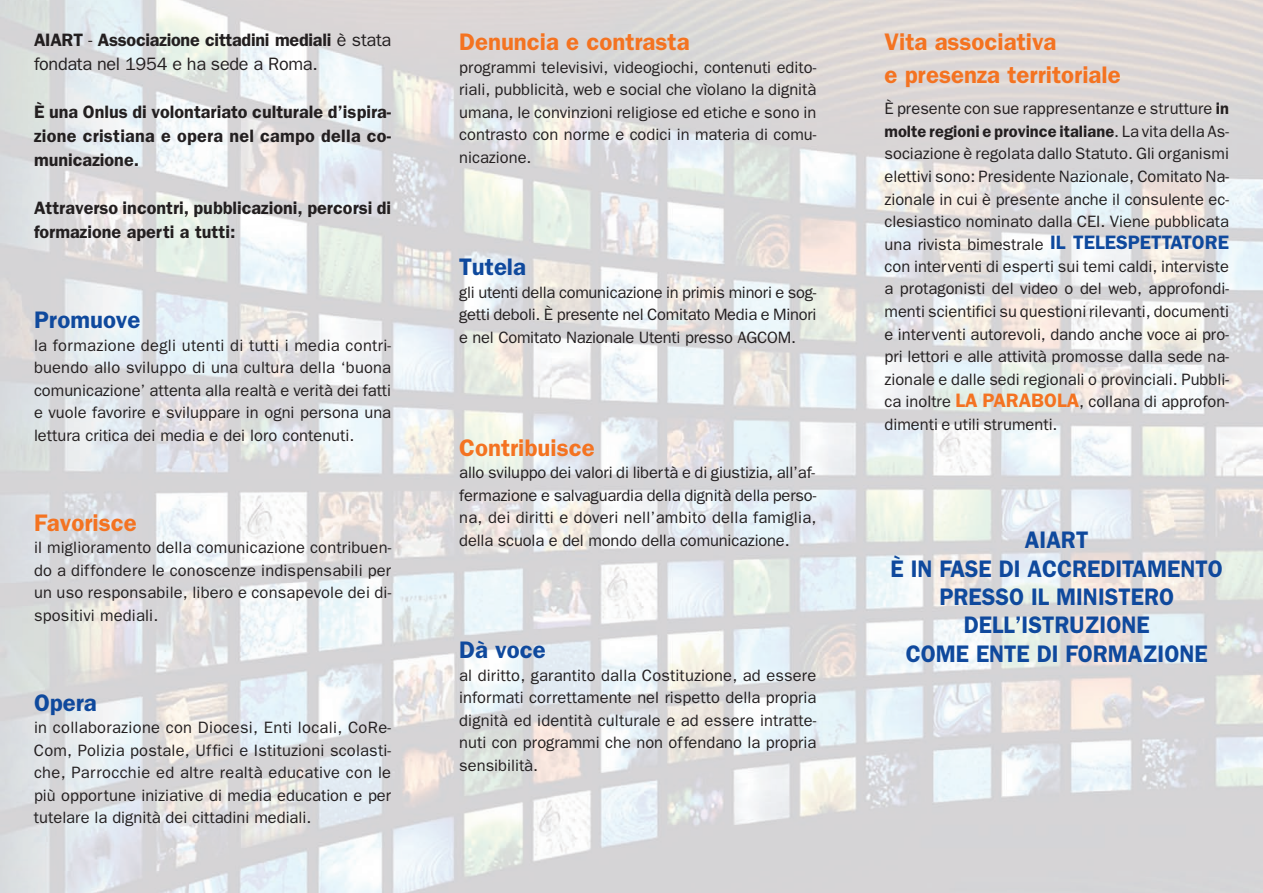
<style>
.page{position:relative;width:1263px;height:893px;background:#fff}
.page>*{position:absolute;margin:0;border:0;box-sizing:border-box;transform-origin:0 0}
.t1{font:600 24px/28.5px "Franklin Gothic";color:#0f499d;text-align:center;scale:.95 1}
.t2{font:600 24px/33px "Franklin Gothic";color:#f47321}
.t3{font:600 24px "Franklin Gothic";color:#0f499d}
.t4{font:600 18px/24px "Franklin Gothic";color:#231f20;text-align:justify}
.t5{font:18px/24px "Franklin Gothic";letter-spacing:-.015em;color:#231f20}
.t6{font:16.5px/22.5px "Franklin Gothic";color:#231f20;text-align:justify}
.s1{font-weight:600}
.s2{font-weight:600;font-size:19.5px;color:#0f499d}
.s3{font-weight:600;font-size:19.5px;color:#f47321}
</style>
<div class="page">
<img style="left:0;top:0;width:1263px;height:893px">
<p class="t5" style="left:34px;top:28px;width:359px"><span class="s1">AIART</span> - <span class="s1">Associazione cittadini mediali</span> è stata fondata nel 1954 e ha sede a Roma.</p>
<p class="t4" style="left:34px;top:100px;width:359px">È una Onlus di volontariato culturale d’ispira&shy;zione cristiana e opera nel campo della co&shy;municazione.</p>
<p class="t4" style="left:34px;top:196px;width:359px">Attraverso incontri, pubblicazioni, percorsi di formazione aperti a tutti:</p>
<h1 class="t3" style="left:34px;top:306px;width:108px">Promuove</h1>
<p class="t6" style="left:34px;top:334px;width:359px">la formazione degli utenti di tutti i media contri&shy;buendo allo sviluppo di una cultura della ‘buona comunicazione’ attenta alla realtà e verità dei fatti e vuole favorire e sviluppare in ogni persona una lettura critica dei media e dei loro contenuti.</p>
<h1 class="t2" style="left:34px;top:506px;width:104px">Favorisce</h1>
<p class="t6" style="left:34px;top:536px;width:359px">il miglioramento della comunicazione contribuen&shy;do a diffondere le conoscenze indispensabili per un uso responsabile, libero e consapevole dei di&shy;spositivi mediali.</p>
<h1 class="t3" style="left:34px;top:689px;width:64px">Opera</h1>
<p class="t6" style="left:34px;top:716px;width:359px">in collaborazione con Diocesi, Enti locali, CoRe-Com, Polizia postale, Uffici e Istituzioni scolasti&shy;che, Parrocchie ed altre realtà educative con le più opportune iniziative di media education e per tutelare la dignità dei cittadini mediali.</p>
<h1 class="t2" style="left:459px;top:26px;width:232px">Denuncia e contrasta</h1>
<p class="t6" style="left:459px;top:56px;width:359px">programmi televisivi, videogiochi, contenuti edito&shy;riali, pubblicità, web e social che vìolano la dignità umana, le convinzioni religiose ed etiche e sono in contrasto con norme e codici in materia di comu&shy;nicazione.</p>
<h1 class="t3" style="left:459px;top:253px;width:68px">Tutela</h1>
<p class="t6" style="left:459px;top:281px;width:359px">gli utenti della comunicazione in primis minori e sog&shy;getti deboli. È presente nel Comitato Media e Minori e nel Comitato Nazionale Utenti presso AGCOM.</p>
<h1 class="t2" style="left:459px;top:431px;width:137px">Contribuisce</h1>
<p class="t6" style="left:459px;top:461px;width:359px">allo sviluppo dei valori di libertà e di giustizia, all’af&shy;fermazione e salvaguardia della dignità della perso&shy;na, dei diritti e doveri nell’ambito della famiglia, della scuola e del mondo della comunicazione.</p>
<h1 class="t3" style="left:459px;top:636px;width:88px">Dà voce</h1>
<p class="t6" style="left:459px;top:664px;width:359px">al diritto, garantito dalla Costituzione, ad essere informati correttamente nel rispetto della propria dignità ed identità culturale e ad essere intratte&shy;nuti con programmi che non offendano la propria sensibilità.</p>
<h1 class="t2" style="left:884px;top:26px;width:238px">Vita associativa<br>e presenza territoriale</h1>
<p class="t6" style="left:884px;top:98px;width:346px">È presente con sue rappresentanze e strutture <span class="s1">in molte regioni e province italiane</span>. La vita della As&shy;sociazione è regolata dallo Statuto. Gli organismi elettivi sono: Presidente Nazionale, Comitato Na&shy;zionale in cui è presente anche il consulente ec&shy;clesiastico nominato dalla CEI. Viene pubblicata una rivista bimestrale <span class="s2">IL TELESPETTATORE </span>con interventi di esperti sui temi caldi, interviste a protagonisti del video o del web, approfondi&shy;menti scientifici su questioni rilevanti, documenti e interventi autorevoli, dando anche voce ai pro&shy;pri lettori e alle attività promosse dalla sede na&shy;zionale e dalle sedi regionali o provinciali. Pubbli&shy;ca inoltre <span class="s3">LA PARABOLA</span>, collana di approfon&shy;dimenti e utili strumenti.</p>
<h1 class="t1" style="left:890px;top:525px;width:351px">AIART<br>È IN FASE DI ACCREDITAMENTO<br>PRESSO IL MINISTERO<br>DELL’ISTRUZIONE<br>COME ENTE DI FORMAZIONE</h1>
</div>
